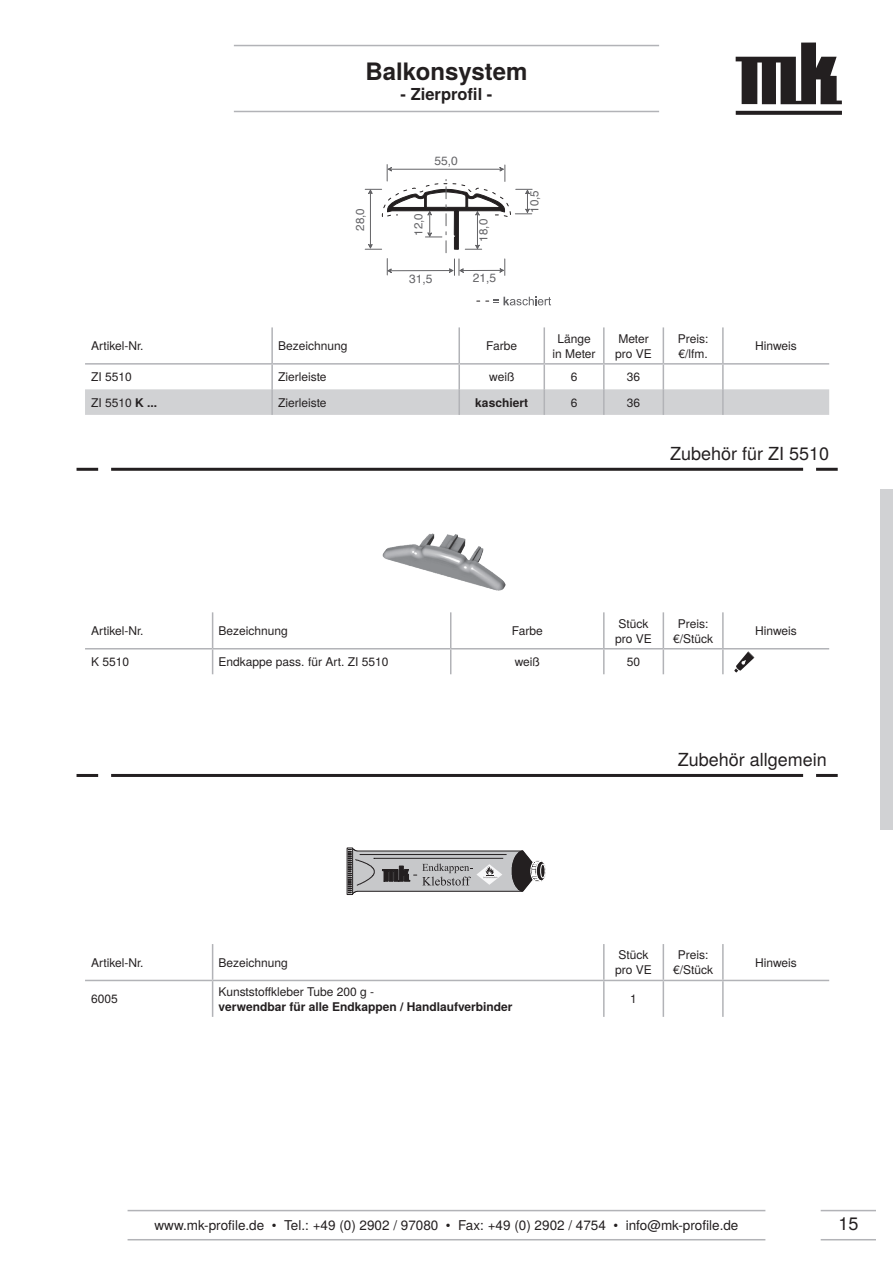
<style>
.page{position:relative;width:893px;height:1263px;background:#fff}
.page>*{position:absolute;margin:0;border:0;box-sizing:border-box;transform-origin:0 0}
.t1{font:700 24px "Te X Gyre Heros";color:#231f20}
.t2{font:18px "Te X Gyre Heros";color:#231f20}
.t3{font:700 16.5px "Te X Gyre Heros";color:#231f20}
.t4{font:13.5px "Te X Gyre Heros";color:#231f20}
.t5{font:12px/15px "Te X Gyre Heros";color:#231f20}
.t6{font:700 12px "Te X Gyre Heros";color:#231f20}
.t7{font:12px "Helvetica";color:#636366}
.t8{font:11.7px "Helvetica";color:#636366}
.s1{font-weight:700}
</style>
<div class="page">
<hr style="left:234px;top:45px;width:425px;height:1px;background:#b2b3b7">
<hr style="left:234px;top:111px;width:425px;height:1px;background:#b2b3b7">
<svg style="left:736px;top:111px;width:106px;height:4px"></svg>
<svg style="left:736px;top:43px;width:106px;height:61px"></svg>
<hr style="left:821px;top:1210px;width:55px;height:1px;background:#b2b3b7">
<hr style="left:821px;top:1239px;width:55px;height:1px;background:#b2b3b7">
<hr style="left:128px;top:1210px;width:637px;height:1px;background:#b2b3b7">
<hr style="left:128px;top:1239px;width:637px;height:1px;background:#b2b3b7">
<hr style="left:212px;top:981px;width:1px;height:36px;background:#b2b3b7">
<hr style="left:603px;top:981px;width:2px;height:36px;background:#b2b3b7">
<hr style="left:663px;top:981px;width:1px;height:36px;background:#b2b3b7">
<hr style="left:722px;top:981px;width:2px;height:36px;background:#b2b3b7">
<hr style="left:212px;top:944px;width:1px;height:36px;background:#b2b3b7">
<hr style="left:663px;top:944px;width:1px;height:36px;background:#b2b3b7">
<hr style="left:85px;top:980px;width:128px;height:1px;background:#b2b3b7">
<hr style="left:604px;top:980px;width:59px;height:1px;background:#b2b3b7">
<hr style="left:663px;top:980px;width:60px;height:1px;background:#b2b3b7">
<hr style="left:603px;top:944px;width:2px;height:36px;background:#b2b3b7">
<hr style="left:213px;top:980px;width:391px;height:1px;background:#b2b3b7">
<hr style="left:722px;top:944px;width:2px;height:36px;background:#b2b3b7">
<hr style="left:723px;top:980px;width:106px;height:1px;background:#b2b3b7">
<div style="left:347px;top:848px;width:6px;height:47px;border:1px solid #231f20"></div>
<svg style="left:348px;top:847px;width:198px;height:47px"></svg>
<hr style="left:271px;top:327px;width:2px;height:36px;background:#b2b3b7">
<hr style="left:663px;top:327px;width:1px;height:36px;background:#b2b3b7">
<hr style="left:722px;top:327px;width:2px;height:36px;background:#b2b3b7">
<hr style="left:85px;top:363px;width:187px;height:2px;background:#b2b3b7">
<hr style="left:459px;top:363px;width:85px;height:2px;background:#b2b3b7">
<hr style="left:604px;top:363px;width:59px;height:2px;background:#b2b3b7">
<hr style="left:663px;top:363px;width:60px;height:2px;background:#b2b3b7">
<hr style="left:723px;top:363px;width:106px;height:2px;background:#b2b3b7">
<hr style="left:458px;top:327px;width:2px;height:36px;background:#b2b3b7">
<hr style="left:272px;top:363px;width:187px;height:2px;background:#b2b3b7">
<hr style="left:544px;top:327px;width:1px;height:36px;background:#b2b3b7">
<hr style="left:603px;top:327px;width:2px;height:36px;background:#b2b3b7">
<hr style="left:544px;top:363px;width:60px;height:2px;background:#b2b3b7">
<svg style="left:85px;top:365px;width:744px;height:50px"></svg>
<hr style="left:603px;top:365px;width:2px;height:24px;background:#b2b3b7">
<svg style="left:476px;top:297px;width:75px;height:9px"></svg>
<hr style="left:388px;top:270px;width:65px;height:1px;background:#636366">
<svg style="left:386px;top:259px;width:9px;height:16px"></svg>
<hr style="left:460px;top:270px;width:43px;height:1px;background:#636366">
<svg style="left:496px;top:259px;width:9px;height:16px"></svg>
<svg style="left:449px;top:259px;width:15px;height:16px"></svg>
<svg style="left:365px;top:165px;width:167px;height:88px"></svg>
<hr style="left:111px;top:774px;width:692px;height:3px;background:#231f20">
<hr style="left:77px;top:774px;width:21px;height:3px;background:#231f20">
<hr style="left:816px;top:774px;width:22px;height:3px;background:#231f20">
<svg style="left:212px;top:649px;width:1px;height:25px"></svg>
<svg style="left:450px;top:649px;width:1px;height:25px"></svg>
<hr style="left:603px;top:649px;width:2px;height:25px;background:#b2b3b7">
<svg style="left:663px;top:649px;width:1px;height:25px"></svg>
<hr style="left:722px;top:649px;width:2px;height:25px;background:#b2b3b7">
<hr style="left:212px;top:612px;width:1px;height:36px;background:#b2b3b7">
<hr style="left:603px;top:612px;width:2px;height:36px;background:#b2b3b7">
<hr style="left:663px;top:612px;width:1px;height:36px;background:#b2b3b7">
<hr style="left:722px;top:612px;width:2px;height:36px;background:#b2b3b7">
<hr style="left:85px;top:648px;width:128px;height:1px;background:#b2b3b7">
<hr style="left:451px;top:648px;width:153px;height:1px;background:#b2b3b7">
<hr style="left:604px;top:648px;width:59px;height:1px;background:#b2b3b7">
<hr style="left:663px;top:648px;width:60px;height:1px;background:#b2b3b7">
<hr style="left:723px;top:648px;width:106px;height:1px;background:#b2b3b7">
<hr style="left:450px;top:612px;width:1px;height:36px;background:#b2b3b7">
<hr style="left:213px;top:648px;width:238px;height:1px;background:#b2b3b7">
<img style="left:382px;top:533px;width:124px;height:58px">
<hr style="left:111px;top:468px;width:692px;height:3px;background:#231f20">
<hr style="left:77px;top:468px;width:21px;height:3px;background:#231f20">
<hr style="left:816px;top:468px;width:22px;height:3px;background:#231f20">
<svg style="left:734px;top:651px;width:20px;height:21px"></svg>
<div style="left:880px;top:489px;width:13px;height:340px;background:#d1d2d4"></div>
<h1 class="t1" style="left:366px;top:53px;width:163px">Balkonsystem</h1>
<h3 class="t3" style="left:401px;top:82px;width:93px">- Zierprofil -</h3>
<p class="t8" style="left:351px;top:231px;width:24px;rotate:-90deg">28,0</p>
<p class="t7" style="left:434px;top:152px;width:25px">55,0</p>
<p class="t8" style="left:409px;top:236px;width:24px;rotate:-90deg">12,0</p>
<p class="t8" style="left:474px;top:242px;width:24px;rotate:-90deg">18,0</p>
<p class="t7" style="left:409px;top:269px;width:25px">31,5</p>
<p class="t7" style="left:473px;top:269px;width:25px">21,5</p>
<p class="t8" style="left:525px;top:213px;width:24px;rotate:-90deg">10,5</p>
<p class="t5" style="left:91px;top:338px;width:54px">Artikel-Nr.</p>
<p class="t5" style="left:278px;top:338px;width:71px">Bezeichnung</p>
<p class="t5" style="left:486px;top:338px;width:32px">Farbe</p>
<p class="t5" style="left:552px;top:330px;width:45px;text-align:center">Länge in Meter</p>
<p class="t5" style="left:615px;top:330px;width:38px">Meter pro VE</p>
<p class="t5" style="left:678px;top:330px;width:32px">Preis: €/lfm.</p>
<p class="t5" style="left:755px;top:338px;width:43px">Hinweis</p>
<p class="t5" style="left:91px;top:369px;width:42px">ZI 5510</p>
<p class="t5" style="left:278px;top:369px;width:50px">Zierleiste</p>
<p class="t5" style="left:489px;top:369px;width:27px">weiß</p>
<p class="t5" style="left:571px;top:369px;width:8px">6</p>
<p class="t5" style="left:627px;top:369px;width:15px">36</p>
<p class="t5" style="left:91px;top:394px;width:68px">ZI 5510 <span class="s1">K ...</span></p>
<p class="t5" style="left:278px;top:394px;width:50px">Zierleiste</p>
<p class="t6" style="left:475px;top:393px;width:54px">kaschiert</p>
<p class="t5" style="left:571px;top:394px;width:8px">6</p>
<p class="t5" style="left:627px;top:394px;width:15px">36</p>
<h2 class="t2" style="left:670px;top:439px;width:161px">Zubehör für ZI 5510</h2>
<p class="t5" style="left:91px;top:623px;width:54px">Artikel-Nr.</p>
<p class="t5" style="left:219px;top:623px;width:71px">Bezeichnung</p>
<p class="t5" style="left:512px;top:623px;width:32px">Farbe</p>
<p class="t5" style="left:615px;top:615px;width:38px">Stück pro VE</p>
<p class="t5" style="left:673px;top:615px;width:42px;text-align:center">Preis: €/Stück</p>
<p class="t5" style="left:755px;top:623px;width:43px">Hinweis</p>
<p class="t5" style="left:91px;top:653px;width:40px">K 5510</p>
<p class="t5" style="left:219px;top:653px;width:171px">Endkappe pass. für Art. ZI 5510</p>
<p class="t5" style="left:515px;top:653px;width:27px">weiß</p>
<p class="t5" style="left:627px;top:653px;width:15px">50</p>
<h2 class="t2" style="left:678px;top:745px;width:151px">Zubehör allgemein</h2>
<p class="t5" style="left:91px;top:954px;width:54px">Artikel-Nr.</p>
<p class="t5" style="left:219px;top:954px;width:71px">Bezeichnung</p>
<p class="t5" style="left:615px;top:947px;width:38px">Stück pro VE</p>
<p class="t5" style="left:673px;top:947px;width:42px;text-align:center">Preis: €/Stück</p>
<p class="t5" style="left:755px;top:954px;width:43px">Hinweis</p>
<p class="t5" style="left:91px;top:991px;width:28px">6005</p>
<p class="t5" style="left:219px;top:983px;width:157px">Kunststoffkleber Tube 200 g -</p>
<p class="t6" style="left:219px;top:997px;width:295px">verwendbar für alle Endkappen / Handlaufverbinder</p>
<p class="t5" style="left:630px;top:991px;width:8px">1</p>
<p class="t4" style="left:155px;top:1215px;width:585px">www.mk-profile.de • Tel.: +49 (0) 2902 / 97080 • Fax: +49 (0) 2902 / 4754 • info@mk-profile.de</p>
<h2 class="t2" style="left:838px;top:1210px;width:22px">15</h2>
</div>
